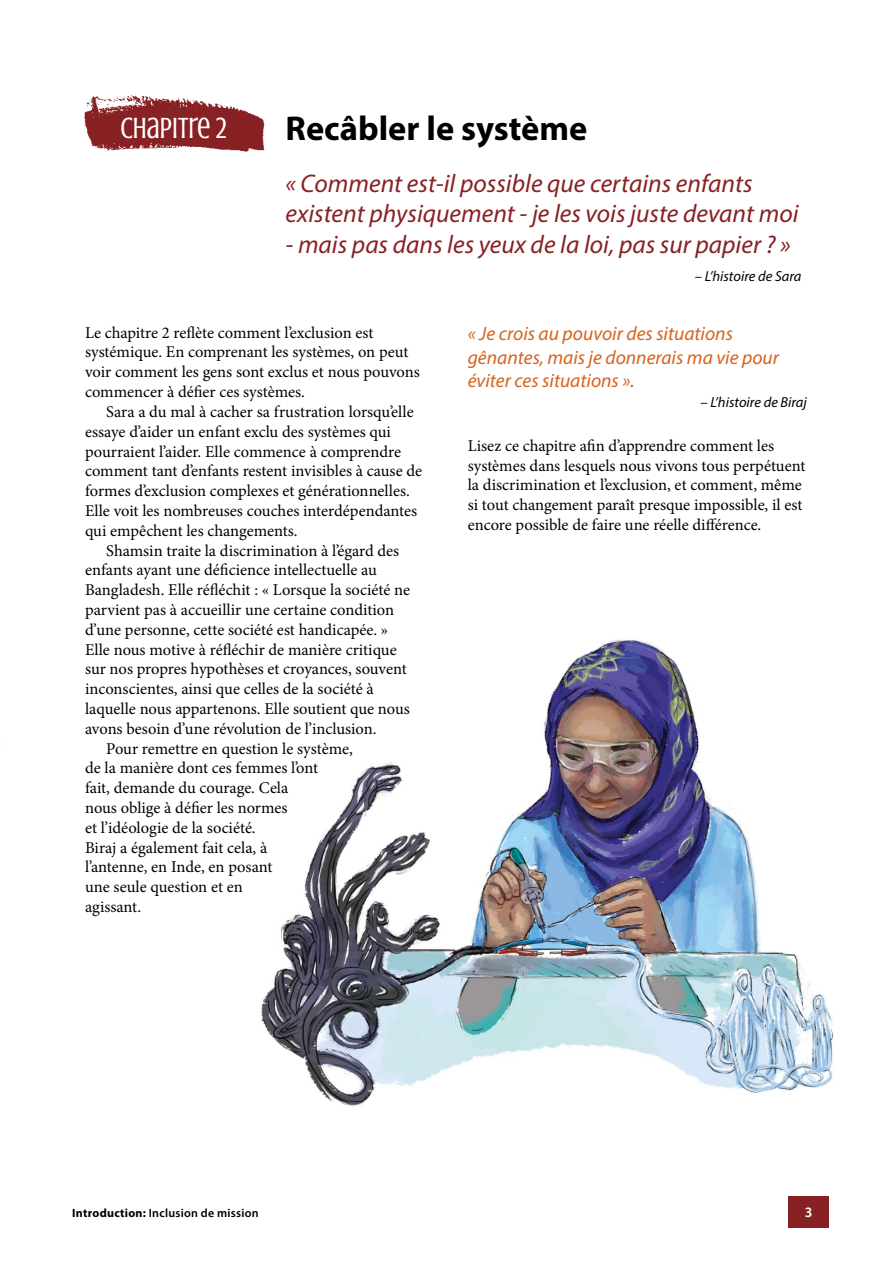
<style>
.page{position:relative;width:893px;height:1263px;background:#fff}
.page>*{position:absolute;margin:0;border:0;box-sizing:border-box;transform-origin:0 0}
.heading-2-lev-5{font:700 34.5px "Myriad Pro";color:#000}
.Story_title{font:30px "Crushed";color:#fff}
.Page_quotes_-_5{font:italic 25.5px/30.6px "Myriad Pro";color:#882124}
.Body_copy_quote-5{font:italic 19.5px/23.4px "Myriad Pro";color:#d6631d}
.body-copy-indent-5{font:16.5px/19.8px "Minion Pro";color:#000}
.body-copy-5{font:16.5px/19.8px "Minion Pro";letter-spacing:-.005em;color:#000}
.Author_quotes_-_5{font:italic 14.55px "Myriad Pro";color:#000}
.t1{font:600 14.4px "Myriad Pro";color:#fff}
.t2{font:600 12px "Myriad Pro";letter-spacing:.02em;color:#000}
.s1{font-weight:700}
</style>
<div class="page">
<img style="left:261px;top:639px;width:573px;height:468px">
<img style="left:84px;top:95px;width:181px;height:57px">
<div style="left:788px;top:1196px;width:41px;height:32px;background:#882124"></div>
<p class="Story_title" style="left:120px;top:111px;width:108px">CHAPITRE 2</p>
<p class="heading-2-lev-5" style="left:286px;top:106px;width:303px">Recâbler le système</p>
<p class="Page_quotes_-_5" style="left:286px;top:168px;width:514px">« Comment est-il possible que certains enfants existent physiquement - je les vois juste devant moi</p>
<p class="Page_quotes_-_5" style="left:286px;top:229px;width:507px">- mais pas dans les yeux de la loi, pas sur papier ? »</p>
<p class="Author_quotes_-_5" style="left:695px;top:267px;width:108px">– L’histoire de Sara</p>
<p class="body-copy-5" style="left:85px;top:323px;width:336px">Le chapitre 2 reflète comment l’exclusion est systémique. En comprenant les systèmes, on peut voir comment les gens sont exclus et nous pouvons commencer à défier ces systèmes.</p>
<p class="body-copy-indent-5" style="left:85px;top:402px;width:339px;text-indent:21px">Sara a du mal à cacher sa frustration lorsqu’elle essaye d’aider un enfant exclu des systèmes qui pourraient l’aider. Elle commence à comprendre comment tant d’enfants restent invisibles à cause de formes d’exclusion complexes et générationnelles.<br>Elle voit les nombreuses couches interdépendantes qui empêchent les changements.</p>
<p class="body-copy-indent-5" style="left:85px;top:540px;width:327px;text-indent:21px">Shamsin traite la discrimination à l’égard des enfants ayant une déficience intellectuelle au Bangladesh. Elle réfléchit : « Lorsque la société ne parvient pas à accueillir une certaine condition d’une personne, cette société est handicapée. » Elle nous motive à réfléchir de manière critique sur nos propres hypothèses et croyances, souvent inconscientes, ainsi que celles de la société à laquelle nous appartenons. Elle soutient que nous avons besoin d’une révolution de l’inclusion.</p>
<p class="body-copy-indent-5" style="left:85px;top:738px;width:269px;text-indent:21px">Pour remettre en question le système, de la manière dont ces femmes l’ont<br>fait, demande du courage. Cela<br>nous oblige à défier les normes<br>et l’idéologie de la société.<br>Biraj a également fait cela, à<br>l’antenne, en Inde, en posant<br>une seule question et en<br>agissant.</p>
<p class="Body_copy_quote-5" style="left:468px;top:322px;width:313px">« Je crois au pouvoir des situations gênantes, mais je donnerais ma vie pour éviter ces situations ».</p>
<p class="Author_quotes_-_5" style="left:700px;top:393px;width:108px">– L’histoire de Biraj</p>
<p class="body-copy-5" style="left:468px;top:436px;width:339px">Lisez ce chapitre afin d’apprendre comment les systèmes dans lesquels nous vivons tous perpétuent la discrimination et l’exclusion, et comment, même si tout changement paraît presque impossible, il est encore possible de faire une réelle différence.</p>
<p class="t2" style="left:72px;top:1205px;width:188px"><span class="s1">Introduction:</span> Inclusion de mission</p>
<p class="t1" style="left:805px;top:1203px;width:9px">3</p>
</div>
